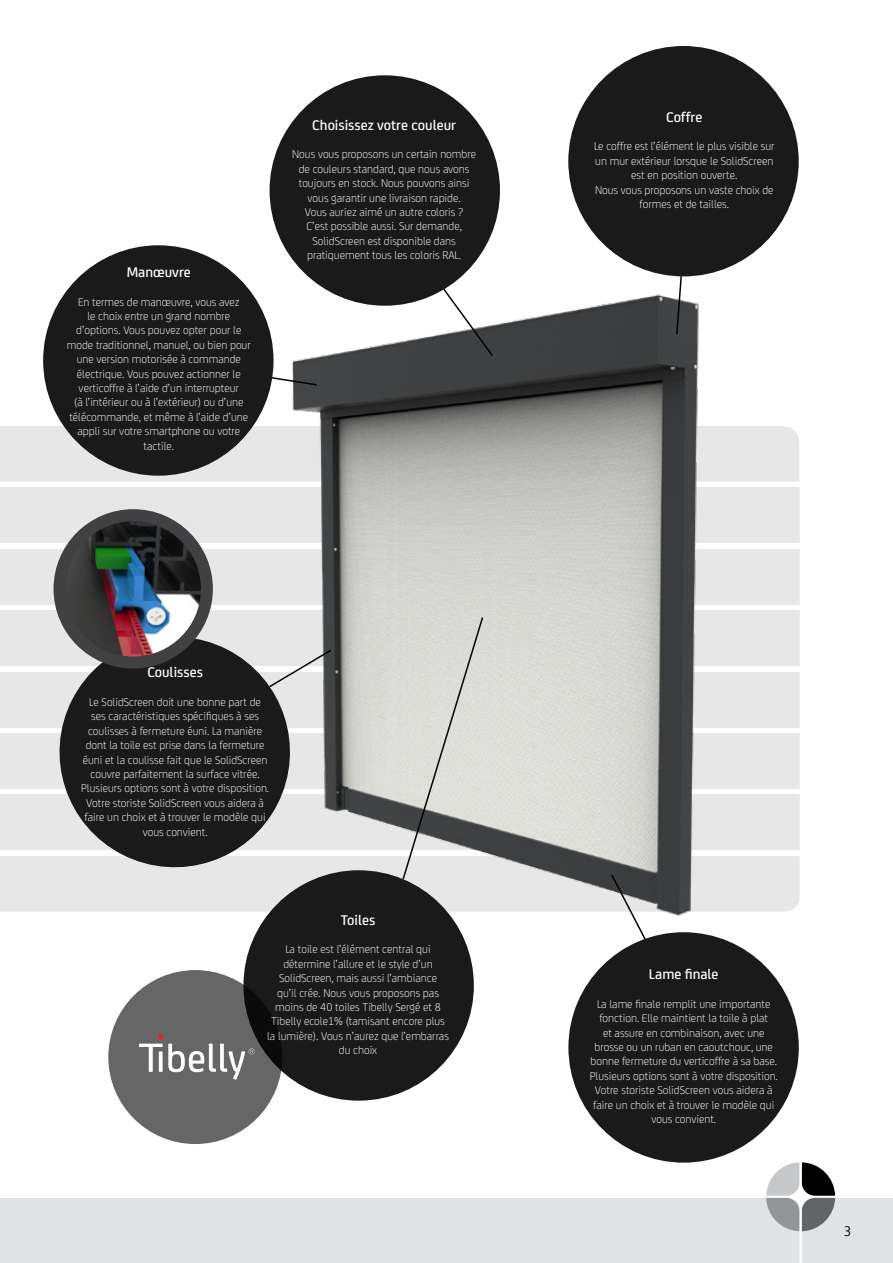
<style>
.page{position:relative;width:893px;height:1263px;background:#fff}
.page>*{position:absolute;margin:0;border:0;box-sizing:border-box;transform-origin:0 0}
.t1{font:500 15px "FS Joey";color:#fff}
.t2{font:15px "FS Joey";color:#000}
.t3{font:300 12px/14.4px "FS Joey";color:#fff;text-align:center}
</style>
<div class="page">
<div style="left:0;top:426px;width:799px;height:55px;background:#e7e7e8"></div>
<div style="left:0;top:487px;width:799px;height:56px;background:#e1e2e3"></div>
<div style="left:0;top:549px;width:799px;height:55px;background:#e1e2e3"></div>
<div style="left:0;top:610px;width:799px;height:56px;background:#e1e2e3"></div>
<img style="left:285px;top:286px;width:416px;height:330px">
<div style="left:108px;top:970px;width:174px;height:174px;background:#666;border-radius:50%"></div>
<svg style="left:0;top:616px;width:800px;height:325px"></svg>
<svg style="left:442px;top:287px;width:52px;height:71px"></svg>
<div style="left:270px;top:75px;width:230px;height:231px;background:#1a1a1a;border-radius:50%"></div>
<svg style="left:675px;top:276px;width:8px;height:60px"></svg>
<div style="left:568px;top:46px;width:231px;height:230px;background:#1a1a1a;border-radius:50%"></div>
<div style="left:568px;top:932px;width:231px;height:231px;background:#1a1a1a;border-radius:50%"></div>
<div style="left:243px;top:870px;width:231px;height:231px;background:#1a1a1a;border-radius:50%"></div>
<svg style="left:43px;top:620px;width:263px;height:263px;background:#676767"></svg>
<svg style="left:139px;top:1034px;width:115px;height:46px"></svg>
<div style="left:43px;top:245px;width:231px;height:231px;background:#1a1a1a;border-radius:50%"></div>
<svg style="left:270px;top:376px;width:48px;height:11px"></svg>
<img style="left:60px;top:515px;width:147px;height:147px;border-radius:74px">
<div style="left:54px;top:509px;width:159px;height:159px;border:12px solid #414042;border-radius:50%"></div>
<div style="left:0;top:1198px;width:766px;height:65px;background:#e1e2e3"></div>
<svg style="left:766px;top:1162px;width:127px;height:101px"></svg>
<hr style="left:800px;top:0;width:2px;height:1263px;background:#fff">
<p class="t1" style="left:127px;top:261px;width:66px">Manœuvre</p>
<p class="t3" style="left:67px;top:294px;width:185px">En termes de manœuvre, vous avez<br>le choix entre un grand nombre d’options. Vous pouvez opter pour le mode traditionnel, manuel, ou bien pour une version motorisée à commande électrique. Vous pouvez actionner le verticoffre à l’aide d’un interrupteur<br>(à l’intérieur ou à l’extérieur) ou d’une télécommande, et même à l’aide d’une appli sur votre smartphone ou votre tactile.</p>
<p class="t1" style="left:312px;top:114px;width:145px">Choisissez votre couleur</p>
<p class="t3" style="left:292px;top:146px;width:185px">Nous vous proposons un certain nombre de couleurs standard, que nous avons toujours en stock. Nous pouvons ainsi vous garantir une livraison rapide.<br>Vous auriez aimé un autre coloris ?<br>C’est possible aussi. Sur demande, SolidScreen est disponible dans pratiquement tous les coloris RAL.</p>
<p class="t1" style="left:147px;top:661px;width:57px">Coulisses</p>
<p class="t3" style="left:81px;top:694px;width:190px">Le SolidScreen doit une bonne part de ses caractéristiques spécifiques à ses coulisses à fermeture éuni. La manière dont la toile est prise dans la fermeture éuni et la coulisse fait que le SolidScreen couvre parfaitement la surface vitrée.<br>Plusieurs options sont à votre disposition.<br>Votre storiste SolidScreen vous aidera à faire un choix et à trouver le modèle qui vous convient.</p>
<p class="t1" style="left:341px;top:909px;width:36px">Toiles</p>
<p class="t3" style="left:267px;top:941px;width:183px">La toile est l’élément central qui détermine l’allure et le style d’un SolidScreen, mais aussi l’ambiance<br>qu’il crée. Nous vous proposons pas moins de 40 toiles Tibelly Sergé et 8<br>Tibelly ecole1% (tamisant encore plus la lumière). Vous n’aurez que l’embarras du choix</p>
<p class="t1" style="left:666px;top:106px;width:38px">Coffre</p>
<p class="t3" style="left:594px;top:139px;width:182px">Le coffre est l’élément le plus visible sur un mur extérieur lorsque le SolidScreen est en position ouverte.<br>Nous vous proposons un vaste choix de formes et de tailles.</p>
<p class="t1" style="left:649px;top:963px;width:71px">Lame finale</p>
<p class="t3" style="left:590px;top:996px;width:190px">La lame finale remplit une importante fonction. Elle maintient la toile à plat<br>et assure en combinaison, avec une brosse ou un ruban en caoutchouc, une bonne fermeture du verticoffre à sa base.<br>Plusieurs options sont à votre disposition.<br>Votre storiste SolidScreen vous aidera à faire un choix et à trouver le modèle qui vous convient.</p>
<p class="t2" style="left:843px;top:1220px;width:9px">3</p>
</div>
